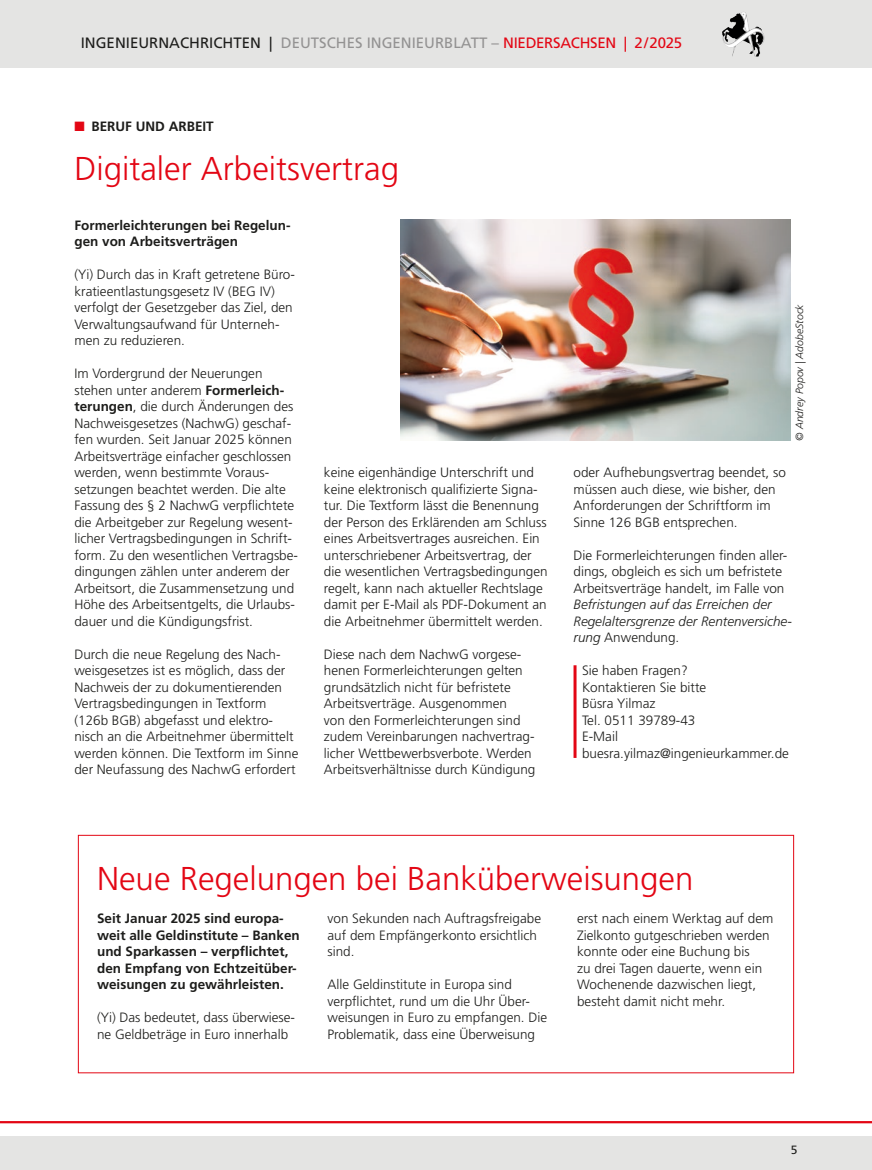
<style>
.page{position:relative;width:872px;height:1170px;background:#fff}
.page>*{position:absolute;margin:0;border:0;box-sizing:border-box;transform-origin:0 0}
.Headline{font:300 33px "Frutiger LT Std";color:#e30614}
.t1{font:15px "Frutiger LT Std";color:#939292}
.Fließtext_Abstand{font:300 13.5px/16.5px "Frutiger LT Std";color:#1d1d1b}
.Fließtext_Abstand-2{font:700 13.5px/16.5px "Frutiger LT Std";color:#1d1d1b}
.Fließtext_mit_roter_Linie{font:300 13.5px/16.5px "Frutiger LT Std";color:#1d1d1b}
.t2{font:12px "Frutiger LT Std";color:#1d1d1b}
.QUELLE-CREDITS{font:italic 300 10.5px "Frutiger LT Std";color:#1d1d1b}
.s1{color:#1d1d1b}
.s2{color:#e30614}
.s3{font-weight:700}
.s4{font-style:italic}
</style>
<div class="page">
<div style="left:0;top:1135px;width:872px;height:34px;background:#e4e4e3"></div>
<hr style="left:0;top:1120px;width:872px;height:3px;background:#e30614">
<div style="left:0;top:0;width:872px;height:68px;background:#e4e4e3"></div>
<img style="left:730px;top:12px;width:13px;height:10px">
<img style="left:400px;top:220px;width:390px;height:220px">
<hr style="left:573px;top:665px;width:3px;height:92px;background:#e30614">
<div style="left:78px;top:834px;width:716px;height:239px;border:1px solid #e30614"></div>
<p class="t1" style="left:81px;top:34px;width:603px"><span class="s1">INGENIEURNACHRICHTEN |</span> DEUTSCHES INGENIEURBLATT – <span class="s2">NIEDERSACHSEN | 2/2025</span></p>
<p class="Fließtext_Abstand-2" style="left:74px;top:118px;width:141px"><span class="s2">■</span> BERUF UND ARBEIT</p>
<p class="Headline" style="left:74px;top:150px;width:326px">Digitaler Arbeitsvertrag</p>
<p class="Fließtext_Abstand-2" style="left:74px;top:217px;width:218px">Formerleichterungen bei Regelun&shy;gen von Arbeitsverträgen</p>
<p class="Fließtext_Abstand" style="left:74px;top:266px;width:222px">(Yi) Durch das in Kraft getretene Büro&shy;kratieentlastungsgesetz IV (BEG IV) verfolgt der Gesetzgeber das Ziel, den Verwaltungsaufwand für Unterneh&shy;men zu reduzieren.</p>
<p class="Fließtext_Abstand" style="left:74px;top:365px;width:225px">Im Vordergrund der Neuerungen stehen unter anderem <span class="s3">Formerleich&shy;terungen</span>, die durch Änderungen des Nachweisgesetzes (NachwG) geschaf&shy;fen wurden. Seit Januar 2025 können Arbeitsverträge einfacher geschlossen werden, wenn bestimmte Voraus&shy;setzungen beachtet werden. Die alte Fassung des § 2 NachwG verpflichtete die Arbeitgeber zur Regelung wesent&shy;licher Vertragsbedingungen in Schrift&shy;form. Zu den wesentlichen Vertragsbe&shy;dingungen zählen unter anderem der Arbeitsort, die Zusammensetzung und Höhe des Arbeitsentgelts, die Urlaubs&shy;dauer und die Kündigungsfrist.</p>
<p class="Fließtext_Abstand" style="left:74px;top:646px;width:225px">Durch die neue Regelung des Nach&shy;weisgesetzes ist es möglich, dass der Nachweis der zu dokumentierenden Vertragsbedingungen in Textform (126b BGB) abgefasst und elektro&shy;nisch an die Arbeitnehmer übermittelt werden können. Die Textform im Sinne der Neufassung des NachwG erfordert</p>
<p class="Fließtext_Abstand" style="left:324px;top:464px;width:225px">keine eigenhändige Unterschrift und keine elektronisch qualifizierte Signa&shy;tur. Die Textform lässt die Benennung der Person des Erklärenden am Schluss eines Arbeitsvertrages ausreichen. Ein unterschriebener Arbeitsvertrag, der die wesentlichen Vertragsbedingungen regelt, kann nach aktueller Rechtslage damit per E-Mail als PDF-Dokument an die Arbeitnehmer übermittelt werden.</p>
<p class="Fließtext_Abstand" style="left:324px;top:646px;width:213px">Diese nach dem NachwG vorgese&shy;henen Formerleichterungen gelten grundsätzlich nicht für befristete Arbeitsverträge. Ausgenommen<br>von den Formerleichterungen sind zudem Vereinbarungen nachvertrag&shy;licher Wettbewerbsverbote. Werden Arbeitsverhältnisse durch Kündigung</p>
<p class="QUELLE-CREDITS" style="left:793px;top:440px;width:138px;rotate:-90deg">© Andrey Popov | AdobeStock</p>
<p class="Fließtext_Abstand" style="left:573px;top:464px;width:214px">oder Aufhebungsvertrag beendet, so müssen auch diese, wie bisher, den Anforderungen der Schriftform im Sinne 126 BGB entsprechen.</p>
<p class="Fließtext_Abstand" style="left:573px;top:547px;width:220px">Die Formerleichterungen finden aller&shy;dings, obgleich es sich um befristete Arbeitsverträge handelt, im Falle von <span class="s4">Befristungen auf das Erreichen der Regelaltersgrenze der Rentenversiche&shy;rung</span> Anwendung.</p>
<p class="Fließtext_mit_roter_Linie" style="left:582px;top:662px;width:126px">Sie haben Fragen?<br>Kontaktieren Sie bitte</p>
<p class="Fließtext_mit_roter_Linie" style="left:582px;top:695px;width:75px">Büsra Yilmaz</p>
<p class="Fließtext_mit_roter_Linie" style="left:582px;top:712px;width:115px">Tel. 0511 39789-43</p>
<p class="Fließtext_mit_roter_Linie" style="left:582px;top:728px;width:37px">E-Mail</p>
<p class="Fließtext_mit_roter_Linie" style="left:582px;top:745px;width:208px">buesra.yilmaz@ingenieurkammer.de</p>
<p class="Headline" style="left:97px;top:859px;width:598px">Neue Regelungen bei Banküberweisungen</p>
<p class="Fließtext_Abstand-2" style="left:97px;top:910px;width:204px">Seit Januar 2025 sind europa&shy;weit alle Geldinstitute – Banken und Sparkassen – verpflichtet, den Empfang von Echtzeitüber&shy;weisungen zu gewährleisten.</p>
<p class="Fließtext_Abstand" style="left:97px;top:1009px;width:199px">(Yi) Das bedeutet, dass überwiese&shy;ne Geldbeträge in Euro innerhalb</p>
<p class="Fließtext_Abstand" style="left:327px;top:910px;width:215px">von Sekunden nach Auftragsfreigabe auf dem Empfängerkonto ersichtlich sind.</p>
<p class="Fließtext_Abstand" style="left:327px;top:976px;width:221px">Alle Geldinstitute in Europa sind verpflichtet, rund um die Uhr Über&shy;weisungen in Euro zu empfangen. Die Problematik, dass eine Überweisung</p>
<p class="Fließtext_Abstand" style="left:577px;top:910px;width:198px">erst nach einem Werktag auf dem<br>Zielkonto gutgeschrieben werden konnte oder eine Buchung bis<br>zu drei Tagen dauerte, wenn ein<br>Wochenende dazwischen liegt, besteht damit nicht mehr.</p>
<p class="t2" style="left:791px;top:1142px;width:8px">5</p>
</div>
